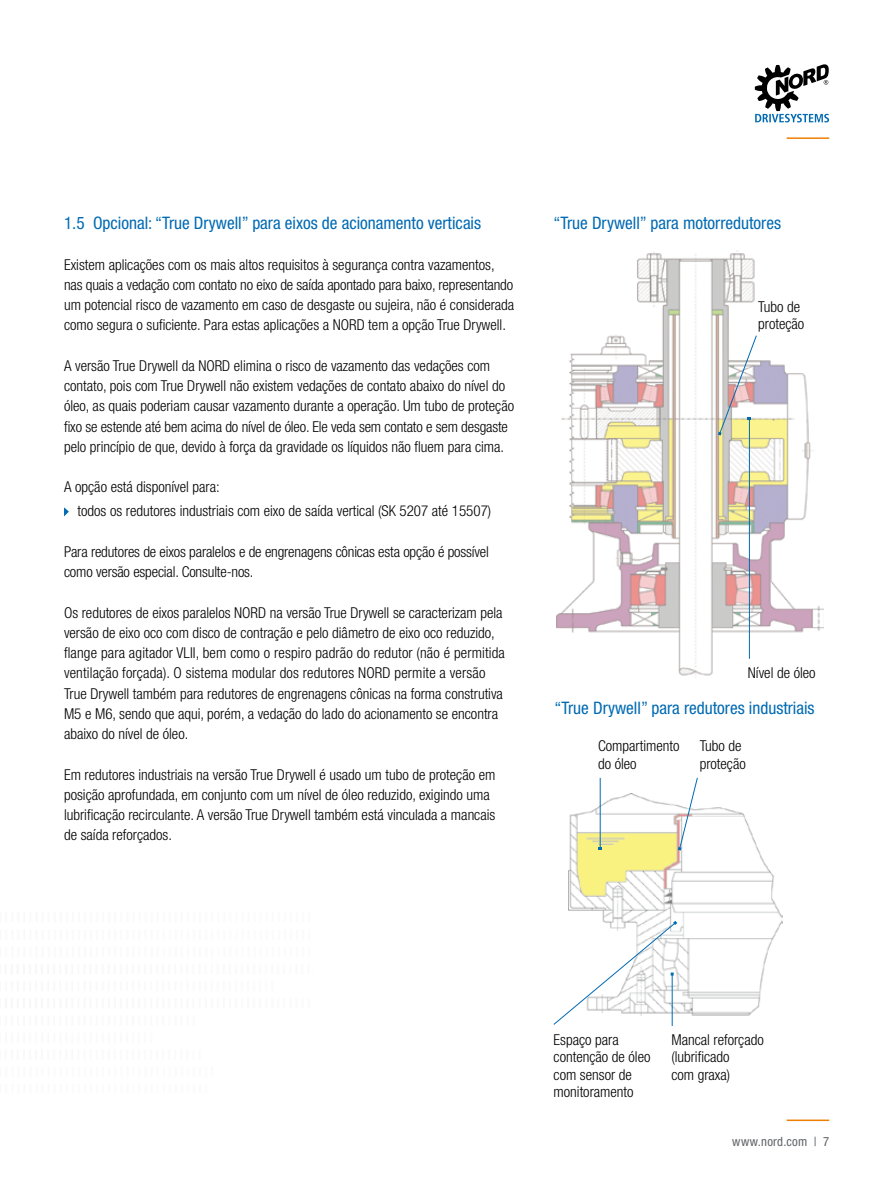
<style>
.page{position:relative;width:893px;height:1188px;background:#fff}
.page>*{position:absolute;margin:0;border:0;box-sizing:border-box;transform-origin:0 0}
.t1{font:condensed 17.25px "Helvetica Neue LT Std";color:#006ab3}
.t2{font:300 condensed 15px/20.2px "Helvetica Neue LT Std";color:#000}
.t3{font:condensed 12.75px "Helvetica Neue LT Std";letter-spacing:.02em;color:#606366}
</style>
<div class="page">
<hr style="left:787px;top:1120px;width:42px;height:1px;background:#ee7f00">
<hr style="left:787px;top:137px;width:42px;height:2px;background:#ee7f00">
<svg style="left:755px;top:64px;width:74px;height:58px"></svg>
<svg style="left:64px;top:507px;width:5px;height:9px"></svg>
<img style="left:556px;top:251px;width:268px;height:427px">
<hr style="left:749px;top:418px;width:1px;height:241px;background:#006ab3">
<svg style="left:718px;top:335px;width:39px;height:101px"></svg>
<img style="left:569px;top:793px;width:214px;height:222px">
<hr style="left:672px;top:974px;width:1px;height:52px;background:#006ab3">
<svg style="left:553px;top:921px;width:124px;height:104px"></svg>
<hr style="left:600px;top:778px;width:1px;height:71px;background:#006ab3">
<svg style="left:678px;top:777px;width:20px;height:74px"></svg>
<p class="t1" style="left:64px;top:213px;width:419px">1.5 Opcional: “True Drywell” para eixos de acionamento verticais</p>
<p class="t2" style="left:64px;top:254px;width:452px">Existem aplicações com os mais altos requisitos à segurança contra vazamentos, nas quais a vedação com contato no eixo de saída apontado para baixo, representando um potencial risco de vazamento em caso de desgaste ou sujeira, não é considerada como segura o suficiente. Para estas aplicações a NORD tem a opção True Drywell.</p>
<p class="t2" style="left:64px;top:355px;width:452px">A versão True Drywell da NORD elimina o risco de vazamento das vedações com contato, pois com True Drywell não existem vedações de contato abaixo do nível do óleo, as quais poderiam causar vazamento durante a operação. Um tubo de proteção fixo se estende até bem acima do nível de óleo. Ele veda sem contato e sem desgaste pelo princípio de que, devido à força da gravidade os líquidos não fluem para cima.</p>
<p class="t2" style="left:78px;top:475px;width:415px;line-height:24px;text-indent:-14px">A opção está disponível para:<br>todos os redutores industriais com eixo de saída vertical (SK 5207 até 15507)</p>
<p class="t2" style="left:64px;top:541px;width:426px">Para redutores de eixos paralelos e de engrenagens cônicas esta opção é possível como versão especial. Consulte-nos.</p>
<p class="t2" style="left:64px;top:602px;width:442px">Os redutores de eixos paralelos NORD na versão True Drywell se caracterizam pela versão de eixo oco com disco de contração e pelo diâmetro de eixo oco reduzido, flange para agitador VLII, bem como o respiro padrão do redutor (não é permitida ventilação forçada). O sistema modular dos redutores NORD permite a versão True Drywell também para redutores de engrenagens cônicas na forma construtiva M5 e M6, sendo que aqui, porém, a vedação do lado do acionamento se encontra abaixo do nível de óleo.</p>
<p class="t2" style="left:64px;top:764px;width:433px">Em redutores industriais na versão True Drywell é usado um tubo de proteção em posição aprofundada, em conjunto com um nível de óleo reduzido, exigindo uma lubrificação recirculante. A versão True Drywell também está vinculada a mancais de saída reforçados.</p>
<p class="t1" style="left:553px;top:213px;width:229px">“True Drywell” para motorredutores</p>
<p class="t2" style="left:758px;top:297px;width:48px;line-height:17.5px">Tubo de proteção</p>
<p class="t2" style="left:748px;top:662px;width:69px">Nível de óleo</p>
<p class="t1" style="left:554px;top:698px;width:262px">“True Drywell” para redutores industriais</p>
<p class="t2" style="left:598px;top:737px;width:83px;line-height:17.5px">Compartimento do óleo</p>
<p class="t2" style="left:700px;top:737px;width:48px;line-height:17.5px">Tubo de proteção</p>
<p class="t2" style="left:554px;top:1031px;width:98px;line-height:17.5px">Espaço para contenção de óleo com sensor de monitoramento</p>
<p class="t2" style="left:671px;top:1031px;width:94px;line-height:17.5px">Mancal reforçado (lubrificado<br>com graxa)</p>
<p class="t3" style="left:732px;top:1134px;width:98px">www.nord.com | 7</p>
</div>
